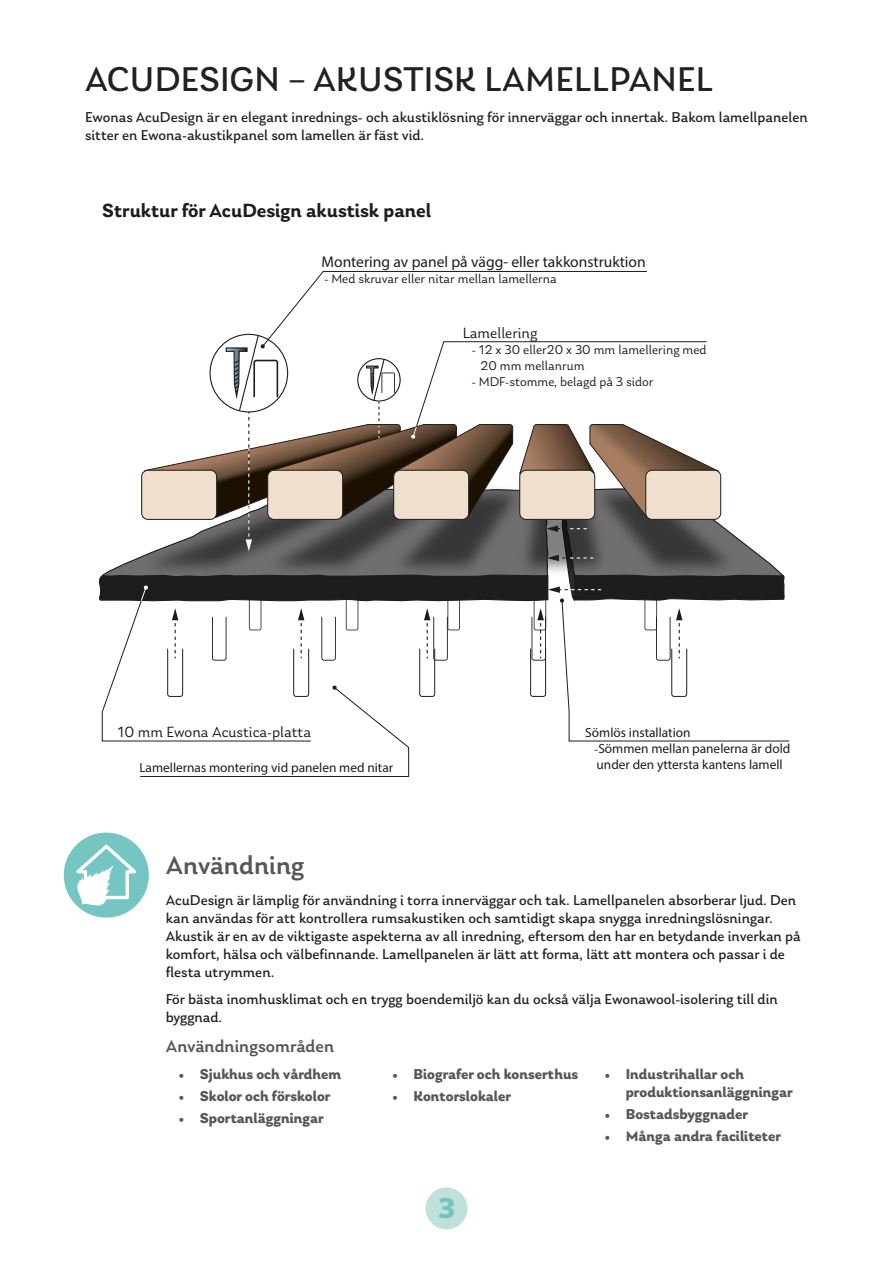
<style>
.page{position:relative;width:893px;height:1263px;background:#fff}
.page>*{position:absolute;margin:0;border:0;box-sizing:border-box;transform-origin:0 0}
.t1{font:36px "Laca";letter-spacing:.01em;color:#212121}
.t2{font:700 30px "Laca";color:#75c6c3}
.t3{font:500 27px "Laca";color:#575756}
.t4{font:600 19.95px "Laca";color:#1d1d1b}
.t5{font:500 18px "Laca";color:#575756}
.t6{font:15.6px "Myriad Pro";color:#1d1d1b}
.t7{font:15.6px "Laca";color:#1d1d1b}
.t8{font:15px/18px "Laca";color:#212121}
.t9{font:700 15px/18px "Laca";color:#575756}
.t10{font:13.35px/16px "Myriad Pro";color:#1d1d1b}
.t11{font:13.35px/16px "Laca";color:#1d1d1b}
.s1{font-family:"Laca"}
.s2{font-weight:500}
</style>
<div class="page">
<svg style="left:64px;top:832px;width:85px;height:86px"></svg>
<div style="left:425px;top:1187px;width:42px;height:42px;background:#c0e1d9;border-radius:50%"></div>
<svg style="left:98px;top:271px;width:692px;height:506px"></svg>
<h1 class="t1" style="left:85px;top:58px;width:629px">ACUDESIGN – AKUSTISK LAMELLPANEL</h1>
<p class="t8" style="left:85px;top:108px;width:724px">Ewonas AcuDesign är en elegant inrednings- och akustiklösning för innerväggar och innertak. Bakom lamellpanelen sitter en Ewona-akustikpanel som lamellen är fäst vid.</p>
<h3 class="t4" style="left:102px;top:199px;width:331px">Struktur för AcuDesign akustisk panel</h3>
<p class="t6" style="left:321px;top:252px;width:326px">Montering av panel på vägg- eller takkonstruktion</p>
<p class="t11" style="left:324px;top:270px;width:234px">- Med skruvar eller nitar mellan lamellerna</p>
<p class="t7" style="left:463px;top:324px;width:76px">Lamellering</p>
<p class="t11" style="left:481px;top:342px;width:228px;text-indent:-9px">- 12 x 30 eller20 x 30 mm lamellering med<br>20 mm mellanrum</p>
<p class="t11" style="left:472px;top:374px;width:183px">- MDF-stomme, belagd på 3 sidor</p>
<p class="t7" style="left:117px;top:723px;width:195px">10 mm Ewona Acustica-platta</p>
<p class="t10" style="left:139px;top:759px;width:255px">Lamellernas montering vid panelen med nitar</p>
<p class="t10" style="left:594px;top:724px;width:198px;text-indent:-9px">Sömlös installation<br><span class="s1">-</span>Sömmen mellan panelerna är dold under den yttersta kantens lamell</p>
<h3 class="t3" style="left:166px;top:850px;width:140px">Användning</h3>
<p class="t8" style="left:166px;top:891px;width:637px">AcuDesign är lämplig för användning i torra innerväggar och tak. Lamellpanelen absorberar ljud. Den kan användas för att kontrollera rumsakustiken och samtidigt skapa snygga inredningslösningar.<br>Akustik är en av de viktigaste aspekterna av all inredning, eftersom den har en betydande inverkan på komfort, hälsa och välbefinnande. Lamellpanelen är lätt att forma, lätt att montera och passar i de flesta utrymmen.</p>
<p class="t8" style="left:166px;top:990px;width:613px">För bästa inomhusklimat och en trygg boendemiljö kan du också välja Ewonawool-isolering till din byggnad.</p>
<p class="t5" style="left:166px;top:1035px;width:170px">Användningsområden</p>
<p class="t9" style="left:179px;top:1065px;width:164px"><span class="s2">•</span> Sjukhus och vårdhem</p>
<p class="t9" style="left:179px;top:1087px;width:154px"><span class="s2">•</span> Skolor och förskolor</p>
<p class="t9" style="left:179px;top:1109px;width:147px"><span class="s2">•</span> Sportanläggningar</p>
<p class="t9" style="left:392px;top:1065px;width:188px"><span class="s2">•</span> Biografer och konserthus</p>
<p class="t9" style="left:392px;top:1087px;width:121px"><span class="s2">•</span> Kontorslokaler</p>
<p class="t9" style="left:626px;top:1065px;width:169px;text-indent:-21px"><span class="s2">•</span> Industrihallar och produktionsanläggningar</p>
<p class="t9" style="left:604px;top:1105px;width:145px"><span class="s2">•</span> Bostadsbyggnader</p>
<p class="t9" style="left:604px;top:1127px;width:178px"><span class="s2">•</span> Många andra faciliteter</p>
<h2 class="t2" style="left:438px;top:1190px;width:19px">3</h2>
</div>
